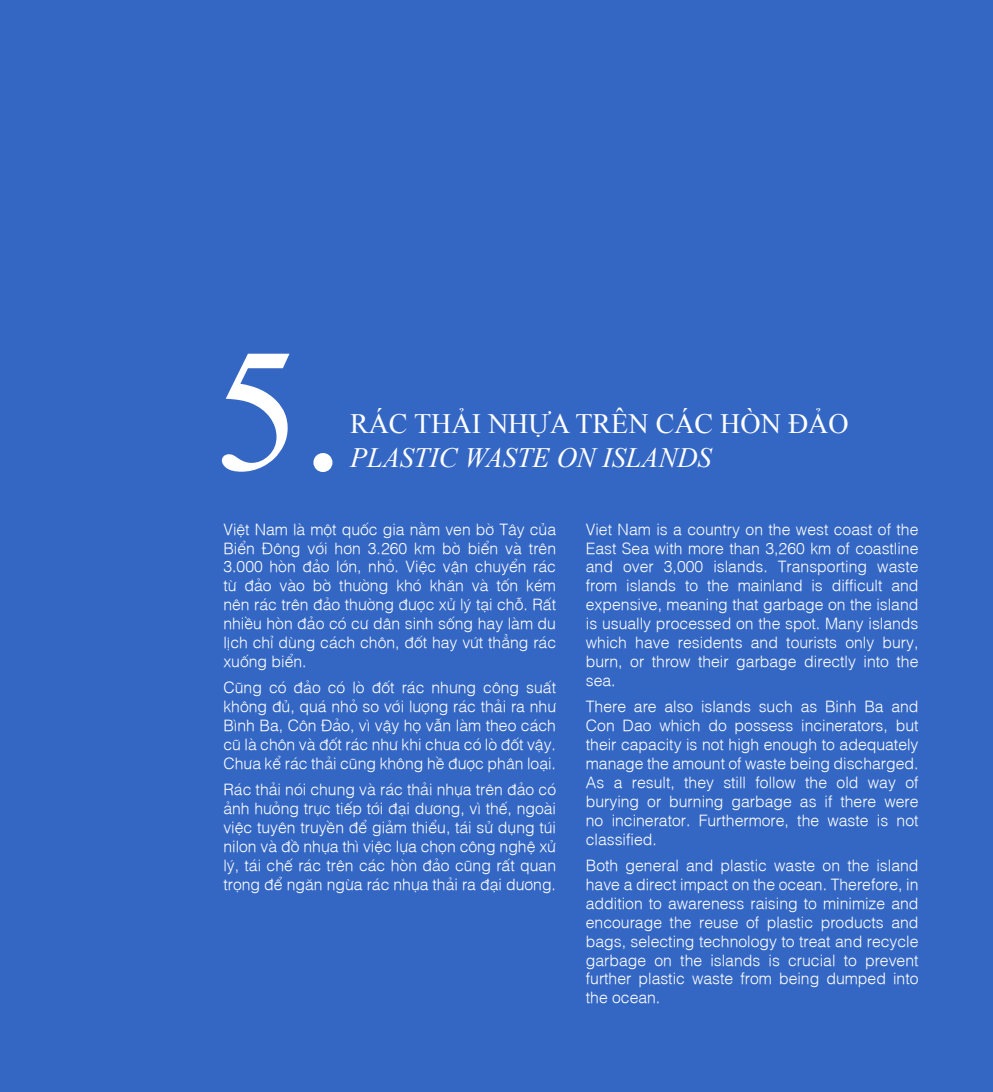
<style>
.page{position:relative;width:993px;height:1092px;background:#fff}
.page>*{position:absolute;margin:0;border:0;box-sizing:border-box;transform-origin:0 0}
.t1{font:175px "Times New Roman";color:#fff}
.t2{font:28px "Times New Roman";color:#fff}
.t3{font:italic 28px "Times New Roman";color:#fff}
.t4{font:300 15.75px/18.9px "SFU Helvetica";color:#fff;text-align:justify}
</style>
<div class="page">
<div style="left:0;top:0;width:992px;height:1091px;background:#3467c4"></div>
<h1 class="t1" style="left:213px;top:293px;width:133px">5.</h1>
<h2 class="t2" style="left:350px;top:405px;width:500px">RÁC THẢI NHỰA TRÊN CÁC HÒN ĐẢO</h2>
<h2 class="t3" style="left:350px;top:438px;width:363px">PLASTIC WASTE ON ISLANDS</h2>
<p class="t4" style="left:223px;top:518px;width:334px">Việt Nam là một quốc gia nằm ven bờ Tây của Biển Đông với hơn 3.260 km bờ biển và trên 3.000 hòn đảo lớn, nhỏ. Việc vận chuyển rác từ đảo vào bờ thường khó khăn và tốn kém nên rác trên đảo thường được xử lý tại chỗ. Rất nhiều hòn đảo có cư dân sinh sống hay làm du lịch chỉ dùng cách chôn, đốt hay vứt thẳng rác xuống biển.</p>
<p class="t4" style="left:223px;top:676px;width:334px">Cũng có đảo có lò đốt rác nhưng công suất không đủ, quá nhỏ so với lượng rác thải ra như Bình Ba, Côn Đảo, vì vậy họ vẫn làm theo cách cũ là chôn và đốt rác như khi chưa có lò đốt vậy.<br>Chưa kể rác thải cũng không hề được phân loại.</p>
<p class="t4" style="left:223px;top:778px;width:334px">Rác thải nói chung và rác thải nhựa trên đảo có ảnh hưởng trực tiếp tới đại dương, vì thế, ngoài việc tuyên truyền để giảm thiểu, tái sử dụng túi nilon và đồ nhựa thì việc lựa chọn công nghệ xử lý, tái chế rác trên các hòn đảo cũng rất quan trọng để ngăn ngừa rác nhựa thải ra đại dương.</p>
<p class="t4" style="left:585px;top:518px;width:334px">Viet Nam is a country on the west coast of the East Sea with more than 3,260 km of coastline and over 3,000 islands. Transporting waste from islands to the mainland is difficult and expensive, meaning that garbage on the island is usually processed on the spot. Many islands which have residents and tourists only bury, burn, or throw their garbage directly into the sea.</p>
<p class="t4" style="left:585px;top:695px;width:334px">There are also islands such as Binh Ba and Con Dao which do possess incinerators, but their capacity is not high enough to adequately manage the amount of waste being discharged.<br>As a result, they still follow the old way of burying or burning garbage as if there were no incinerator. Furthermore, the waste is not classified.</p>
<p class="t4" style="left:585px;top:854px;width:334px">Both general and plastic waste on the island have a direct impact on the ocean. Therefore, in addition to awareness raising to minimize and encourage the reuse of plastic products and bags, selecting technology to treat and recycle garbage on the islands is crucial to prevent further plastic waste from being dumped into the ocean.</p>
</div>
